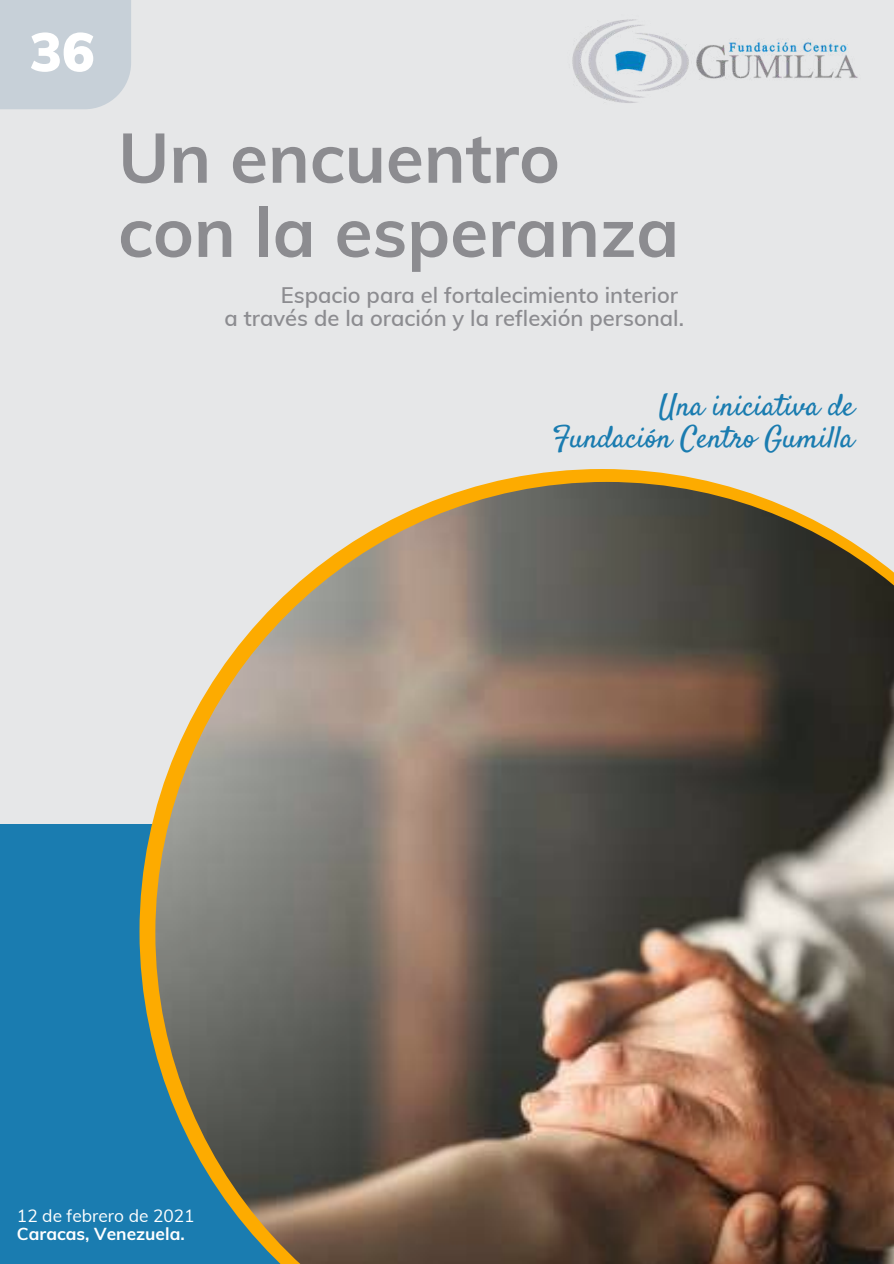
<style>
.page{position:relative;width:894px;height:1264px;background:#fff}
.page>*{position:absolute;margin:0;border:0;box-sizing:border-box;transform-origin:0 0}
.t1{font:700 69.15px/74.1px "Muli";color:#8c8c90}
.t2{font:900 54px "Muli";color:#fff}
.t3{font:30.45px/32.5px "Satisfy";color:#1a7cb0;text-align:right}
.t4{font:600 21.9px/23.5px "Muli";color:#8c8c90;text-align:right}
.t5{font:700 17.25px "Muli";color:#fff}
.t6{font:17.25px "Muli";color:#fff}
</style>
<div class="page">
<div style="left:0;top:0;width:893px;height:1263px;background:#e6e7e8"></div>
<div style="left:0;top:824px;width:893px;height:439px;background:#1a7cb0"></div>
<svg style="left:139px;top:469px;width:572px;height:581px"></svg>
<img style="left:155px;top:482px;width:738px;height:781px">
<div style="left:0;top:0;width:131px;height:109px;background:#c7d0d8"></div>
<img style="left:572px;top:19px;width:286px;height:84px">
<h2 class="t2" style="left:30px;top:17px;width:66px">36</h2>
<h1 class="t1" style="left:118px;top:120px;width:562px">Un encuentro con la esperanza</h1>
<p class="t4" style="left:224px;top:283px;width:460px">Espacio para el fortalecimiento interior<br>a través de la oración y la reflexión personal.</p>
<h3 class="t3" style="left:552px;top:391px;width:303px">Una iniciativa de<br>Fundación Centro Gumilla</h3>
<p class="t6" style="left:17px;top:1204px;width:179px">12 de febrero de 2021</p>
<p class="t5" style="left:17px;top:1222px;width:169px">Caracas, Venezuela.</p>
</div>
